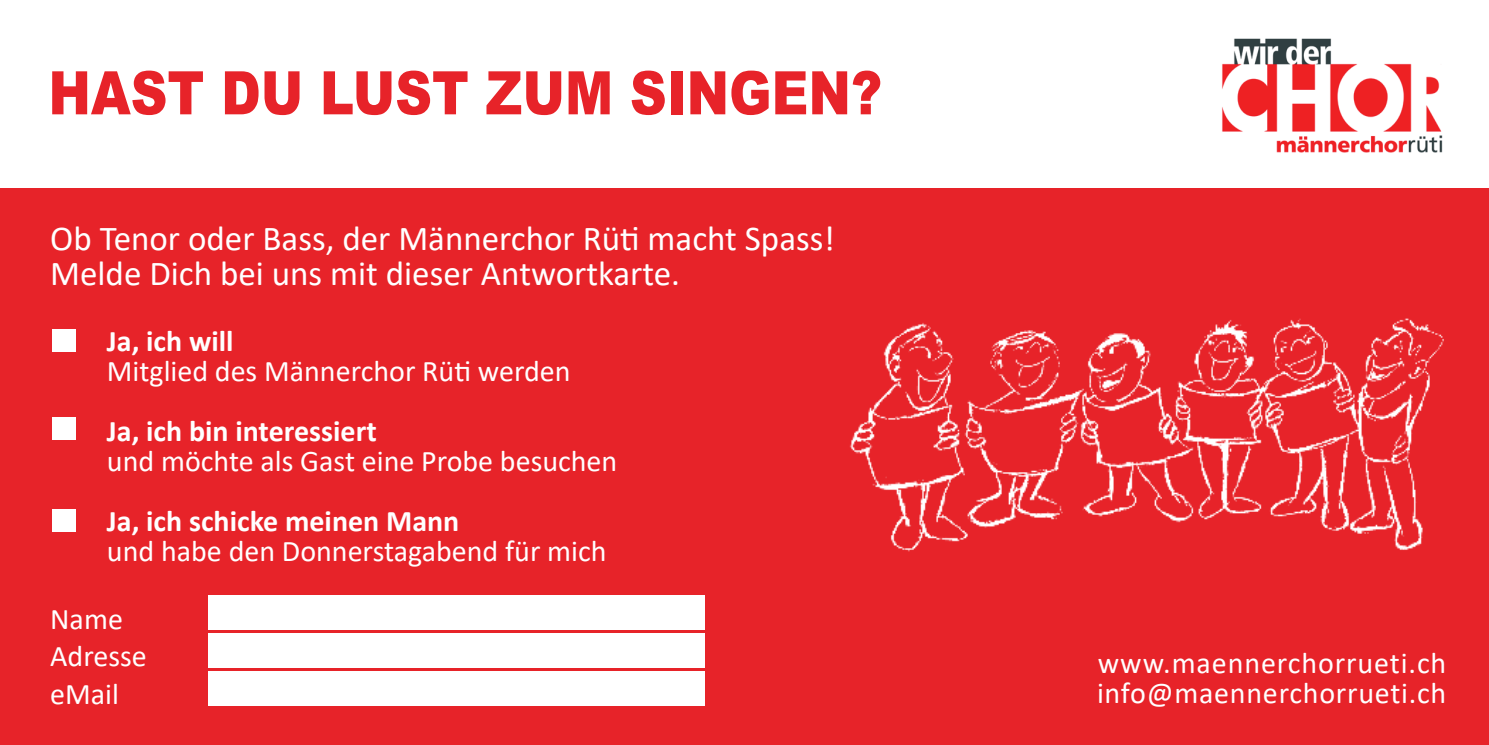
<style>
.page{position:relative;width:1489px;height:745px;background:#fff}
.page>*{position:absolute;margin:0;border:0;box-sizing:border-box;transform-origin:0 0}
.t1{font:900 60px "Arial";color:#e72329;scale:.85 1}
.t2{font:35px/35px "Calibri";color:#fff}
.t3{font:30px/37.5px "Calibri";color:#fff}
.t4{font:700 30px "Calibri";color:#fff}
.t5{font:30px/30px "Calibri";letter-spacing:.025em;color:#fff}
</style>
<div class="page">
<div style="left:0;top:188px;width:1488px;height:556px;background:#e72329"></div>
<img style="left:850px;top:318px;width:594px;height:234px">
<div style="left:52px;top:508px;width:24px;height:23px;background:#fff"></div>
<div style="left:52px;top:417px;width:24px;height:23px;background:#fff"></div>
<div style="left:52px;top:328px;width:24px;height:23px;background:#fff"></div>
<div style="left:208px;top:632px;width:496px;height:34px;background:#fff"></div>
<div style="left:208px;top:670px;width:496px;height:34px;background:#fff"></div>
<div style="left:208px;top:595px;width:496px;height:34px;background:#fff"></div>
<img style="left:1222px;top:38px;width:221px;height:115px">
<h1 class="t1" style="left:48px;top:49px;width:982px">HAST DU LUST ZUM SINGEN?</h1>
<p class="t2" style="left:50px;top:220px;width:786px">Ob Tenor oder Bass, der Männerchor Rüti macht Spass!<br>Melde Dich bei uns mit dieser Antwortkarte.</p>
<p class="t4" style="left:107px;top:319px;width:128px">Ja, ich will</p>
<p class="t3" style="left:107px;top:351px;width:465px">Mitglied des Männerchor Rüti werden</p>
<p class="t4" style="left:107px;top:409px;width:271px">Ja, ich bin interessiert</p>
<p class="t3" style="left:107px;top:441px;width:512px">und möchte als Gast eine Probe besuchen</p>
<p class="t4" style="left:107px;top:499px;width:354px">Ja, ich schicke meinen Mann</p>
<p class="t3" style="left:107px;top:531px;width:501px">und habe den Donnerstagabend für mich</p>
<p class="t3" style="left:50px;top:599px;width:98px">Name<br>Adresse eMail</p>
<p class="t5" style="left:1096px;top:646px;width:351px">www.maennerchorrueti.ch info@maennerchorrueti.ch</p>
</div>
